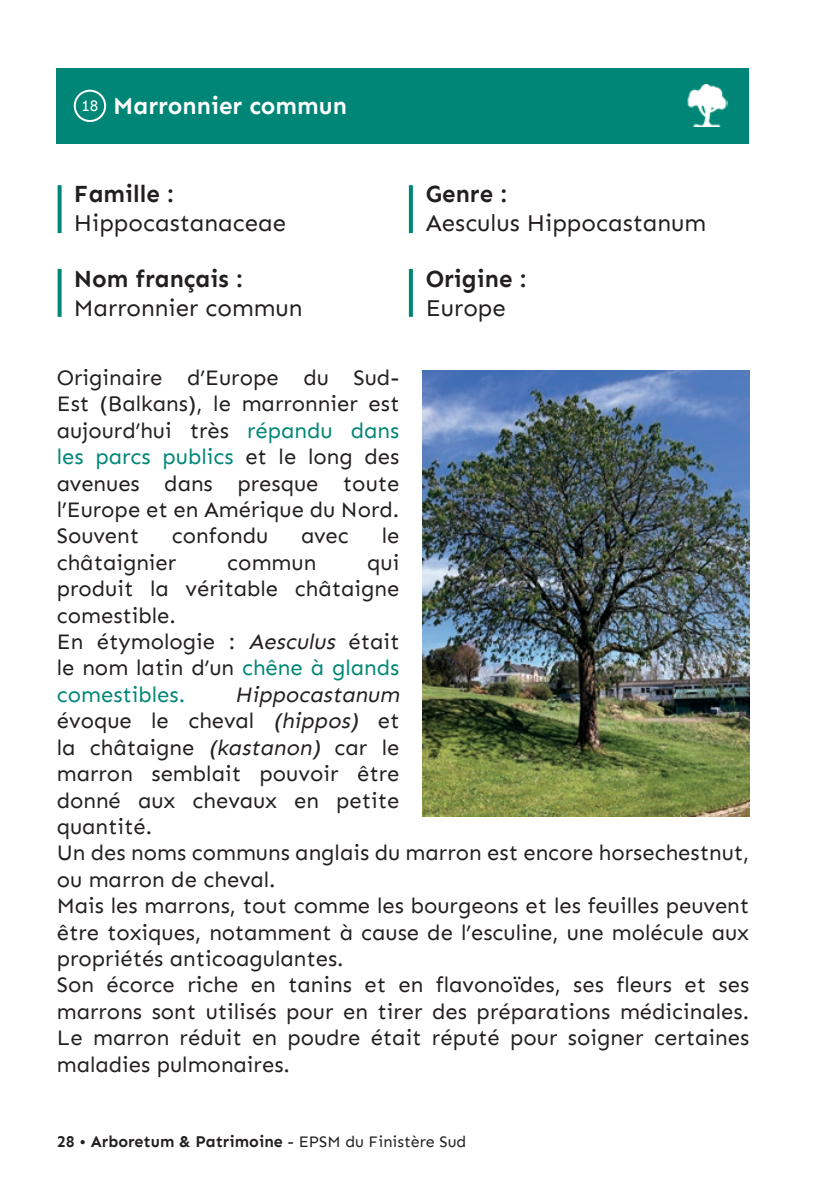
<style>
.page{position:relative;width:840px;height:1191px;background:#fff}
.page>*{position:absolute;margin:0;border:0;box-sizing:border-box;transform-origin:0 0}
.t1{font:24px/28.8px "Sen";color:#231f20}
.t2{font:700 24px "Sen";color:#fff}
.t3{font:700 24px/28.8px "Sen";color:#231f20}
.t4{font:22px/26.4px "Sen";color:#231f20;text-align:justify}
.t5{font:700 16px "Sen";color:#231f20}
.t6{font:16px "Sen";color:#fff}
.s1{font-weight:700}
.s2{font-weight:400}
.s3{color:#008676}
.s4{font-style:italic}
</style>
<div class="page">
<div style="left:57px;top:68px;width:691px;height:76px;background:#008676"></div>
<div style="left:74px;top:90px;width:32px;height:32px;border:2px solid #fff;border-radius:50%"></div>
<img style="left:687px;top:85px;width:40px;height:42px">
<svg style="left:58px;top:185px;width:4px;height:48px"></svg>
<svg style="left:408px;top:185px;width:4px;height:48px"></svg>
<svg style="left:58px;top:269px;width:4px;height:48px"></svg>
<svg style="left:408px;top:269px;width:4px;height:48px"></svg>
<img style="left:422px;top:370px;width:326px;height:446px">
<p class="t6" style="left:81px;top:96px;width:19px">18</p>
<p class="t2" style="left:113px;top:92px;width:235px">Marronnier commun</p>
<p class="t1" style="left:74px;top:180px;width:214px"><span class="s1">Famille :<br></span>Hippocastanaceae</p>
<p class="t1" style="left:425px;top:180px;width:282px"><span class="s1">Genre :<br></span>Aesculus Hippocastanum</p>
<p class="t1" style="left:74px;top:265px;width:230px"><span class="s1">Nom français :<br></span>Marronnier commun</p>
<p class="t3" style="left:425px;top:265px;width:103px">Origine :<br><span class="s2">Europe</span></p>
<p class="t4" style="left:57px;top:364px;width:344px">Originaire d’Europe du Sud-Est (Balkans), le marronnier est aujourd’hui très <span class="s3">répandu dans les parcs publics</span> et le long des avenues dans presque toute l’Europe et en Amérique du Nord.</p>
<p class="t4" style="left:57px;top:523px;width:84px">Souvent</p>
<p class="t4" style="left:172px;top:523px;width:98px">confondu</p>
<p class="t4" style="left:301px;top:523px;width:49px">avec</p>
<p class="t4" style="left:381px;top:523px;width:19px">le</p>
<p class="t4" style="left:57px;top:549px;width:121px">châtaignier</p>
<p class="t4" style="left:227px;top:549px;width:90px">commun</p>
<p class="t4" style="left:57px;top:549px;width:344px;text-indent:310px">qui produit la véritable châtaigne comestible.</p>
<p class="t4" style="left:57px;top:628px;width:344px">En étymologie : <span class="s4">Aesculus</span> était le nom latin d’un <span class="s3">chêne à glands comestibles.</span></p>
<p class="t4" style="left:57px;top:681px;width:348px;text-align:left;text-indent:178px"><span class="s4">Hippocastanum </span>évoque le cheval <span class="s4">(hippos)</span> et la châtaigne <span class="s4">(kastanon)</span> car le marron semblait pouvoir être donné aux chevaux en petite quantité.</p>
<p class="t4" style="left:57px;top:839px;width:693px">Un des noms communs anglais du marron est encore horsechestnut, ou marron de cheval.</p>
<p class="t4" style="left:57px;top:892px;width:693px">Mais les marrons, tout comme les bourgeons et les feuilles peuvent être toxiques, notamment à cause de l’esculine, une molécule aux propriétés anticoagulantes.</p>
<p class="t4" style="left:57px;top:971px;width:693px">Son écorce riche en tanins et en flavonoïdes, ses fleurs et ses marrons sont utilisés pour en tirer des préparations médicinales.<br>Le marron réduit en poudre était réputé pour soigner certaines maladies pulmonaires.</p>
<p class="t5" style="left:57px;top:1133px;width:411px">28 <span class="s2">•</span> Arboretum &amp; Patrimoine <span class="s2">- EPSM du Finistère Sud</span></p>
</div>
